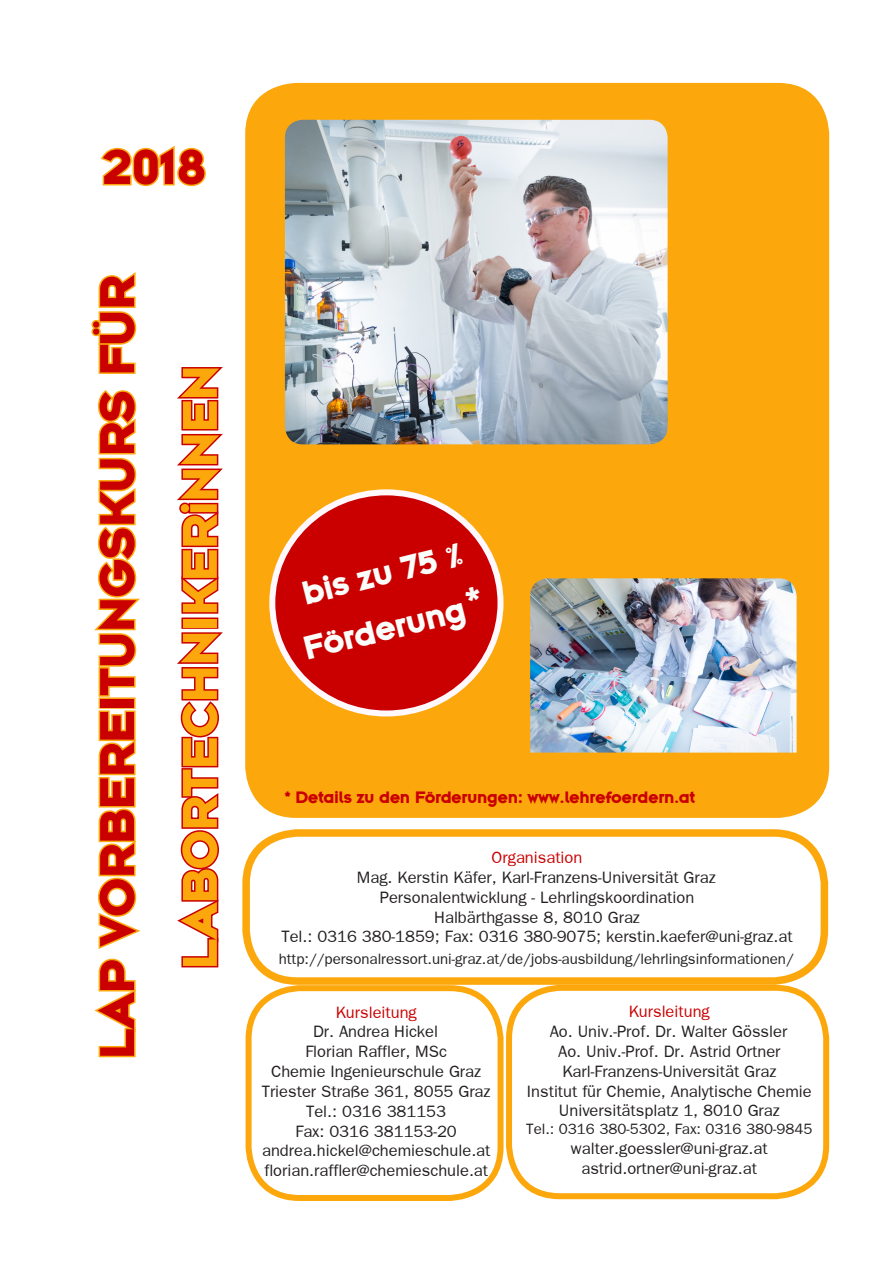
<style>
.page{position:relative;width:893px;height:1263px;background:#fff}
.page>*{position:absolute;margin:0;border:0;box-sizing:border-box;transform-origin:0 0}
.t1{font:700 54px "Bonn";color:#ca0000}
.t2{font:700 54px "Bonn";color:#fca80c}
.t3{font:700 36px "Bonn";color:#fbfdfb}
.t4{font:700 18px "Bonn";color:#ca0000}
.t5{font:16.5px "Franklin Gothic";color:#231f20}
.t6{font:16.5px "Franklin Gothic";color:#ca0000}
.t7{font:15px "Franklin Gothic";color:#231f20}
.s1{font-family:"Hobo Std";font-weight:400}
</style>
<div class="page">
<div style="left:245px;top:83px;width:584px;height:735px;background:#fca80c;border-radius:51px"></div>
<svg style="left:94px;top:958px;width:42px;height:100px"></svg>
<svg style="left:98px;top:710px;width:43px;height:239px"></svg>
<div style="left:99px;top:697px;width:37px;height:12px;border:3px solid #fca80c"></div>
<svg style="left:94px;top:390px;width:46px;height:308px"></svg>
<svg style="left:91px;top:272px;width:46px;height:102px"></svg>
<svg style="left:177px;top:632px;width:46px;height:336px"></svg>
<div style="left:181px;top:617px;width:37px;height:12px;border:3px solid #ca0000"></div>
<svg style="left:177px;top:367px;width:46px;height:247px"></svg>
<svg style="left:100px;top:145px;width:106px;height:42px"></svg>
<div style="left:242px;top:829px;width:586px;height:156px;border:8px solid #fca80c;border-radius:51px"></div>
<div style="left:246px;top:985px;width:258px;height:216px;border:6px solid #fca80c;border-radius:51px"></div>
<img style="left:285px;top:120px;width:383px;height:324px">
<img style="left:530px;top:578px;width:267px;height:175px">
<div style="left:272px;top:492px;width:228px;height:221px;background:#ca0000;border-radius:50%"></div>
<div style="left:269px;top:489px;width:234px;height:227px;border:6px solid #fff9fd;border-radius:50%"></div>
<div style="left:506px;top:985px;width:323px;height:214px;border:6px solid #fca80c;border-radius:51px"></div>
<p class="t1" style="left:102px;top:141px;width:105px">2018</p>
<p class="t1" style="left:91px;top:1060px;width:786px;rotate:-90deg">LAP VORBEREITUNGSKURS FÜR</p>
<p class="t2" style="left:174px;top:970px;width:605px;rotate:-90deg">LABORTECHNIKERiNNEN</p>
<p class="t3" style="left:298px;top:577px;width:166px;rotate:-14deg">bis zu 75 %</p>
<p class="t3" style="left:300px;top:632px;width:190px;rotate:-14deg">Förderung<span class="s1">*</span></p>
<p class="t4" style="left:285px;top:789px;width:411px">* Details zu den Förderungen: www.lehrefoerdern.at</p>
<p class="t6" style="left:492px;top:848px;width:92px">Organisation</p>
<p class="t5" style="left:357px;top:868px;width:360px">Mag. Kerstin Käfer, Karl-Franzens-Universität Graz</p>
<p class="t5" style="left:380px;top:888px;width:316px">Personalentwicklung - Lehrlingskoordination</p>
<p class="t5" style="left:434px;top:907px;width:207px">Halbärthgasse 8, 8010 Graz</p>
<p class="t5" style="left:281px;top:927px;width:513px">Tel.: 0316 380-1859; Fax: 0316 380-9075; kerstin.kaefer@uni-graz.at</p>
<p class="t7" style="left:279px;top:950px;width:517px">http://personalressort.uni-graz.at/de/jobs-ausbildung/lehrlingsinformationen/</p>
<p class="t6" style="left:336px;top:1002px;width:83px">Kursleitung</p>
<p class="t5" style="left:313px;top:1022px;width:127px">Dr. Andrea Hickel</p>
<p class="t5" style="left:305px;top:1042px;width:143px">Florian Raffler, MSc</p>
<p class="t5" style="left:271px;top:1062px;width:211px">Chemie Ingenieurschule Graz</p>
<p class="t5" style="left:262px;top:1082px;width:230px">Triester Straße 361, 8055 Graz</p>
<p class="t5" style="left:306px;top:1101px;width:141px">Tel.: 0316 381153</p>
<p class="t5" style="left:295px;top:1121px;width:163px">Fax: 0316 381153-20</p>
<p class="t5" style="left:262px;top:1141px;width:230px">andrea.hickel@chemieschule.at</p>
<p class="t5" style="left:264px;top:1161px;width:225px">florian.raffler@chemieschule.at</p>
<p class="t6" style="left:629px;top:1002px;width:83px">Kursleitung</p>
<p class="t5" style="left:550px;top:1022px;width:239px">Ao. Univ.-Prof. Dr. Walter Gössler</p>
<p class="t5" style="left:558px;top:1042px;width:224px">Ao. Univ.-Prof. Dr. Astrid Ortner</p>
<p class="t5" style="left:562px;top:1062px;width:215px">Karl-Franzens-Universität Graz</p>
<p class="t5" style="left:527px;top:1081px;width:286px">Institut für Chemie, Analytische Chemie</p>
<p class="t5" style="left:559px;top:1101px;width:222px">Universitätsplatz 1, 8010 Graz</p>
<p class="t7" style="left:526px;top:1120px;width:288px">Tel.: 0316 380-5302, Fax: 0316 380-9845</p>
<p class="t5" style="left:571px;top:1139px;width:198px">walter.goessler@uni-graz.at</p>
<p class="t5" style="left:581px;top:1159px;width:177px">astrid.ortner@uni-graz.at</p>
</div>
